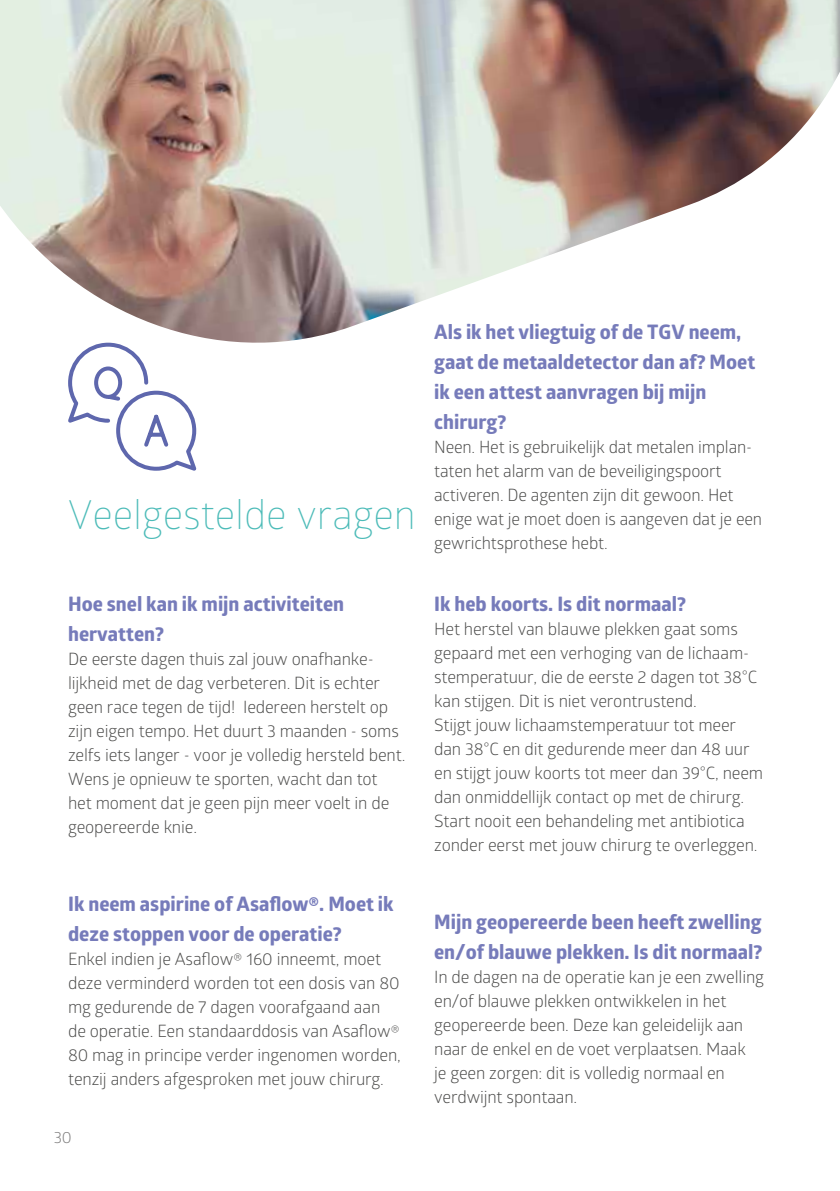
<style>
.page{position:relative;width:840px;height:1191px;background:#fff}
.page>*{position:absolute;margin:0;border:0;box-sizing:border-box;transform-origin:0 0}
.t1{font:300 40px "Glober";color:#4cbbb8}
.t2{font:700 20px/30px "Globerx";color:#767bba}
.t3{font:17px/24px "Glober";letter-spacing:-.01em;color:#4a4a49}
.t4{font:16px "Glober";color:#7c7b7b}
</style>
<div class="page">
<img style="left:0;top:0;width:839px;height:343px">
<svg style="left:63px;top:341px;width:138px;height:130px"></svg>
<h1 class="t1" style="left:68px;top:487px;width:349px">Veelgestelde vragen</h1>
<p class="t2" style="left:68px;top:588px;width:277px">Hoe snel kan ik mijn activiteiten hervatten?</p>
<p class="t3" style="left:68px;top:645px;width:338px">De eerste dagen thuis zal jouw onafhanke&shy;lijkheid met de dag verbeteren. Dit is echter geen race tegen de tijd! Iedereen herstelt op zijn eigen tempo. Het duurt 3 maanden - soms zelfs iets langer - voor je volledig hersteld bent.<br>Wens je opnieuw te sporten, wacht dan tot het moment dat je geen pijn meer voelt in de geopereerde knie.</p>
<p class="t2" style="left:68px;top:888px;width:327px">Ik neem aspirine of Asaflow®. Moet ik deze stoppen voor de operatie?</p>
<p class="t3" style="left:68px;top:945px;width:334px">Enkel indien je Asaflow® 160 inneemt, moet deze verminderd worden tot een dosis van 80 mg gedurende de 7 dagen voorafgaand aan de operatie. Een standaarddosis van Asaflow® 80 mag in principe verder ingenomen worden, tenzij anders afgesproken met jouw chirurg.</p>
<p class="t4" style="left:54px;top:1125px;width:20px">30</p>
<p class="t2" style="left:434px;top:317px;width:322px">Als ik het vliegtuig of de TGV neem, gaat de metaaldetector dan af? Moet ik een attest aanvragen bij mijn chirurg?</p>
<p class="t3" style="left:434px;top:434px;width:329px">Neen. Het is gebruikelijk dat metalen implan&shy;taten het alarm van de beveiligingspoort activeren. De agenten zijn dit gewoon. Het enige wat je moet doen is aangeven dat je een gewrichtsprothese hebt.</p>
<p class="t2" style="left:434px;top:588px;width:253px">Ik heb koorts. Is dit normaal?</p>
<p class="t3" style="left:434px;top:615px;width:330px">Het herstel van blauwe plekken gaat soms gepaard met een verhoging van de lichaam&shy;stemperatuur, die de eerste 2 dagen tot 38°C kan stijgen. Dit is niet verontrustend.<br>Stijgt jouw lichaamstemperatuur tot meer dan 38°C en dit gedurende meer dan 48 uur en stijgt jouw koorts tot meer dan 39°C, neem dan onmiddellijk contact op met de chirurg.<br>Start nooit een behandeling met antibiotica zonder eerst met jouw chirurg te overleggen.</p>
<p class="t2" style="left:434px;top:906px;width:329px">Mijn geopereerde been heeft zwelling en/of blauwe plekken. Is dit normaal?</p>
<p class="t3" style="left:434px;top:963px;width:331px">In de dagen na de operatie kan je een zwelling en/of blauwe plekken ontwikkelen in het geopereerde been. Deze kan geleidelijk aan naar de enkel en de voet verplaatsen. Maak<br>je geen zorgen: dit is volledig normaal en verdwijnt spontaan.</p>
</div>
